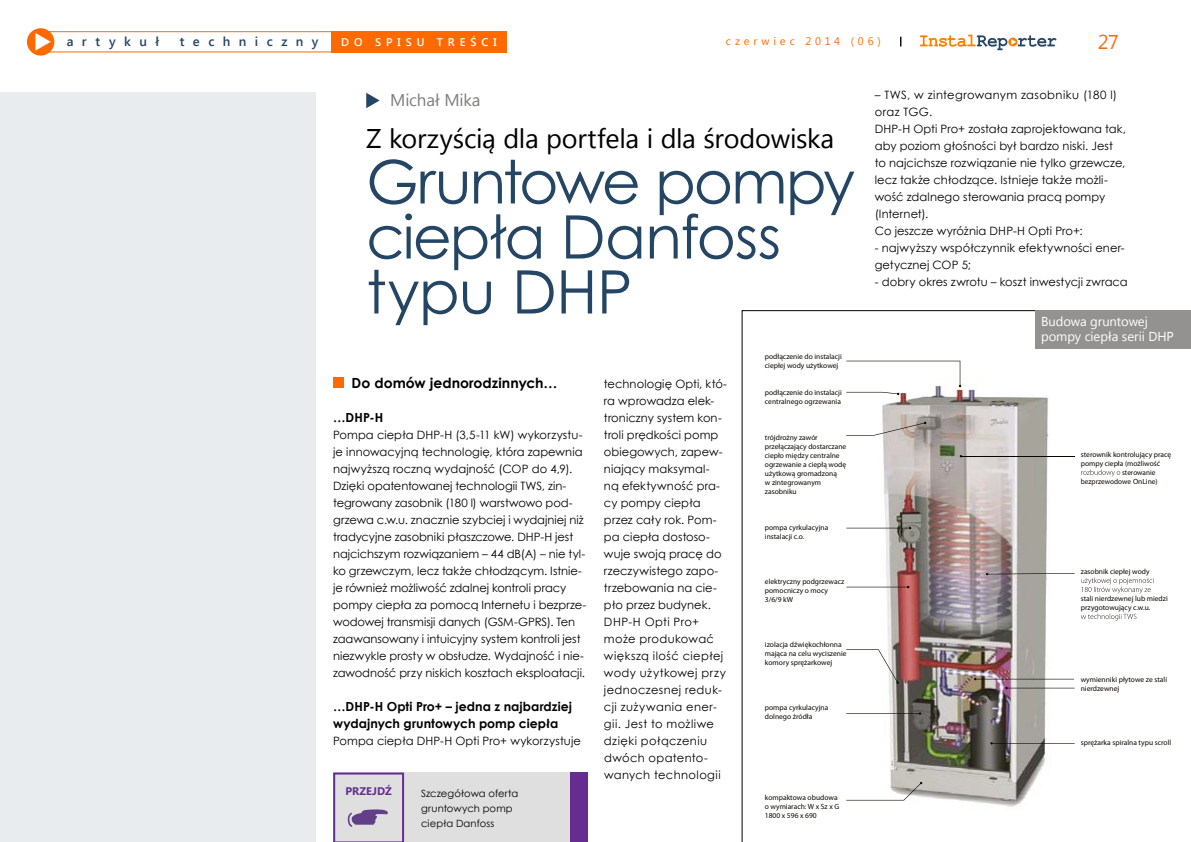
<style>
.page{position:relative;width:1191px;height:842px;background:#fff}
.page>*{position:absolute;margin:0;border:0;box-sizing:border-box;transform-origin:0 0}
.t1{font:60px/55px "Century Gothic";letter-spacing:-.03em;color:#244564}
.t2{font:27px "Segoe UI";letter-spacing:-.01em;color:#000}
.t3{font:20px "Segoe UI";color:#ff6a00}
.t4{font:17px "Segoe UI";letter-spacing:-.01em;color:#807c7a}
.t5{font:700 14px "Century Gothic";letter-spacing:.005em;color:#000}
.t6{font:13px/15px "Segoe UI";letter-spacing:-.005em;color:#fff}
.t7{font:600 13px "Segoe UI";letter-spacing:.65em;color:#244564}
.t8{font:700 12.5px/17px "Century Gothic";letter-spacing:.005em;color:#000}
.t9{font:11.5px/17px "Century Gothic";letter-spacing:.005em;color:#000}
.t10{font:600 11.1px "Segoe UI";letter-spacing:.445em;color:#fff}
.t11{font:11px "Segoe UI";letter-spacing:.355em;color:#ff6a00}
.t12{font:700 11px "Segoe UI";color:#652d90}
.t13{font:10px/15px "Century Gothic";letter-spacing:.005em;color:#000}
.t14{font:300 7.5px/9px "Myriad Pro";color:#0b0500}
.t15{font:300 7.5px "Myriad Pro";color:#0b0500;scale:.96 1}
</style>
<div class="page">
<div style="left:27px;top:28px;width:27px;height:28px;background:#ff6a00;border-radius:50%"></div>
<svg style="left:35px;top:33px;width:16px;height:17px"></svg>
<svg style="left:920px;top:35px;width:136px;height:15px"></svg>
<div style="left:33px;top:31px;width:310px;height:21px;border:1px solid #ff6a00"></div>
<div style="left:331px;top:31px;width:176px;height:21px;background:#ff6a00"></div>
<svg style="left:366px;top:93px;width:13px;height:15px"></svg>
<div style="left:333px;top:378px;width:11px;height:10px;background:#ff6a00"></div>
<svg style="left:742px;top:310px;width:412px;height:532px"></svg>
<div style="left:1035px;top:310px;width:156px;height:39px;background:#949290"></div>
<div style="left:333px;top:772px;width:254px;height:70px;background:#dfdfdf"></div>
<svg style="left:333px;top:772px;width:71px;height:70px"></svg>
<div style="left:570px;top:772px;width:17px;height:70px;background:#652d90"></div>
<div style="left:0;top:93px;width:316px;height:749px;background:#e9ecef"></div>
<p class="t7" style="left:67px;top:32px;width:94px">artykuł</p>
<p class="t7" style="left:180px;top:32px;width:140px">techniczny</p>
<p class="t10" style="left:341px;top:34px;width:157px">do spisu treści</p>
<p class="t11" style="left:726px;top:34px;width:156px">czerwiec 2014 (06)</p>
<h3 class="t3" style="left:1097px;top:28px;width:23px">27</h3>
<h3 class="t4" style="left:390px;top:88px;width:92px">Michał Mika</h3>
<h2 class="t2" style="left:366px;top:120px;width:469px">Z korzyścią dla portfela i dla środowiska</h2>
<h1 class="t1" style="left:366px;top:153px;width:490px">Gruntowe pompy ciepła Danfoss typu DHP</h1>
<p class="t5" style="left:352px;top:372px;width:207px">Do domów jednorodzinnych…</p>
<p class="t8" style="left:333px;top:409px;width:52px">…DHP-H</p>
<p class="t9" style="left:333px;top:426px;width:255px">Pompa ciepła DHP-H (3,5-11 kW) wykorzystu&shy;je innowacyjną technologię, która zapewnia najwyższą roczną wydajność (COP do 4,9).<br>Dzięki opatentowanej technologii TWS, zin&shy;tegrowany zasobnik (180 l) warstwowo pod&shy;grzewa c.w.u. znacznie szybciej i wydajniej niż tradycyjne zasobniki płaszczowe. DHP-H jest najcichszym rozwiązaniem – 44 dB(A) – nie tyl&shy;ko grzewczym, lecz także chłodzącym. Istnie&shy;je również możliwość zdalnej kontroli pracy pompy ciepła za pomocą Internetu i bezprze&shy;wodowej transmisji danych (GSM-GPRS). Ten zaawansowany i intuicyjny system kontroli jest niezwykle prosty w obsłudze. Wydajność i nie&shy;zawodność przy niskich kosztach eksploatacji.</p>
<p class="t8" style="left:333px;top:698px;width:240px">…DHP-H Opti Pro+ – jedna z najbardziej wydajnych gruntowych pomp ciepła</p>
<p class="t9" style="left:333px;top:732px;width:249px">Pompa ciepła DHP-H Opti Pro+ wykorzystuje</p>
<p class="t12" style="left:345px;top:784px;width:48px">PRZEJDŹ</p>
<p class="t13" style="left:421px;top:785px;width:99px">Szczegółowa oferta gruntowych pomp ciepła Danfoss</p>
<p class="t9" style="left:604px;top:375px;width:125px">technologię Opti, któ&shy;ra wprowadza elek&shy;troniczny system kon&shy;troli prędkości pomp obiegowych, zapew&shy;niający maksymal&shy;ną efektywność pra&shy;cy pompy ciepła przez cały rok. Pom&shy;pa ciepła dostoso&shy;wuje swoją pracę do rzeczywistego zapo&shy;trzebowania na cie&shy;pło przez budynek.<br>DHP-H Opti Pro+ może produkować większą ilość ciepłej wody użytkowej przy jednoczesnej reduk&shy;cji zużywania ener&shy;gii. Jest to możliwe dzięki połączeniu dwóch opatento&shy;wanych technologii</p>
<p class="t14" style="left:765px;top:352px;width:78px">podłączenie do instalacji ciepłej wody użytkowej</p>
<p class="t14" style="left:765px;top:388px;width:78px">podłączenie do instalacji centralnego ogrzewania</p>
<p class="t14" style="left:765px;top:433px;width:83px">trójdrożny zawór przełączający dostarczane ciepło między centralne ogrzewanie a ciepłą wodę użytkową gromadzoną<br>w zintegrowanym zasobniku</p>
<p class="t14" style="left:765px;top:523px;width:65px">pompa cyrkulacyjna instalacji c.o.</p>
<p class="t14" style="left:765px;top:577px;width:81px">elektryczny podgrzewacz pomocniczy o mocy<br>3/6/9 kW</p>
<p class="t14" style="left:765px;top:640px;width:83px">izolacja dźwiękochłonna mająca na celu wyciszenie komory sprężarkowej</p>
<p class="t14" style="left:765px;top:703px;width:65px">pompa cyrkulacyjna dolnego źródła</p>
<p class="t14" style="left:765px;top:793px;width:76px">kompaktowa obudowa o wymiarach: W x Sz x G<br>1800 x 596 x 690</p>
<p class="t9" style="left:874px;top:86px;width:253px">– TWS, w zintegrowanym zasobniku (180 l) oraz TGG.<br>DHP-H Opti Pro+ została zaprojektowana tak, aby poziom głośności był bardzo niski. Jest to najcichsze rozwiązanie nie tylko grzewcze, lecz także chłodzące. Istnieje także możli&shy;wość zdalnego sterowania pracą pompy (Internet).<br>Co jeszcze wyróżnia DHP-H Opti Pro+:</p>
<p class="t9" style="left:874px;top:239px;width:251px">- najwyższy współczynnik efektywności ener&shy;getycznej COP 5;</p>
<p class="t9" style="left:874px;top:273px;width:254px">- dobry okres zwrotu – koszt inwestycji zwraca</p>
<p class="t6" style="left:1041px;top:313px;width:134px">Budowa gruntowej pompy ciepła serii DHP</p>
<p class="t14" style="left:1080px;top:450px;width:92px">sterownik kontrolujący pracę</p>
<p class="t14" style="left:1080px;top:459px;width:81px">pompy ciepła (możliwość</p>
<p class="t15" style="left:1122px;top:468px;width:36px">sterowanie</p>
<p class="t15" style="left:1080px;top:477px;width:82px">bezprzewodowe OnLine)</p>
<p class="t14" style="left:1080px;top:567px;width:70px">zasobnik ciepłej wody</p>
<p class="t14" style="left:1080px;top:594px;width:89px">stali nierdzewnej lub miedzi przygotowujący c.w.u.</p>
<p class="t14" style="left:1080px;top:675px;width:88px">wymienniki płytowe ze stali nierdzewnej</p>
<p class="t14" style="left:1080px;top:738px;width:92px">sprężarka spiralna typu scroll</p>
</div>
